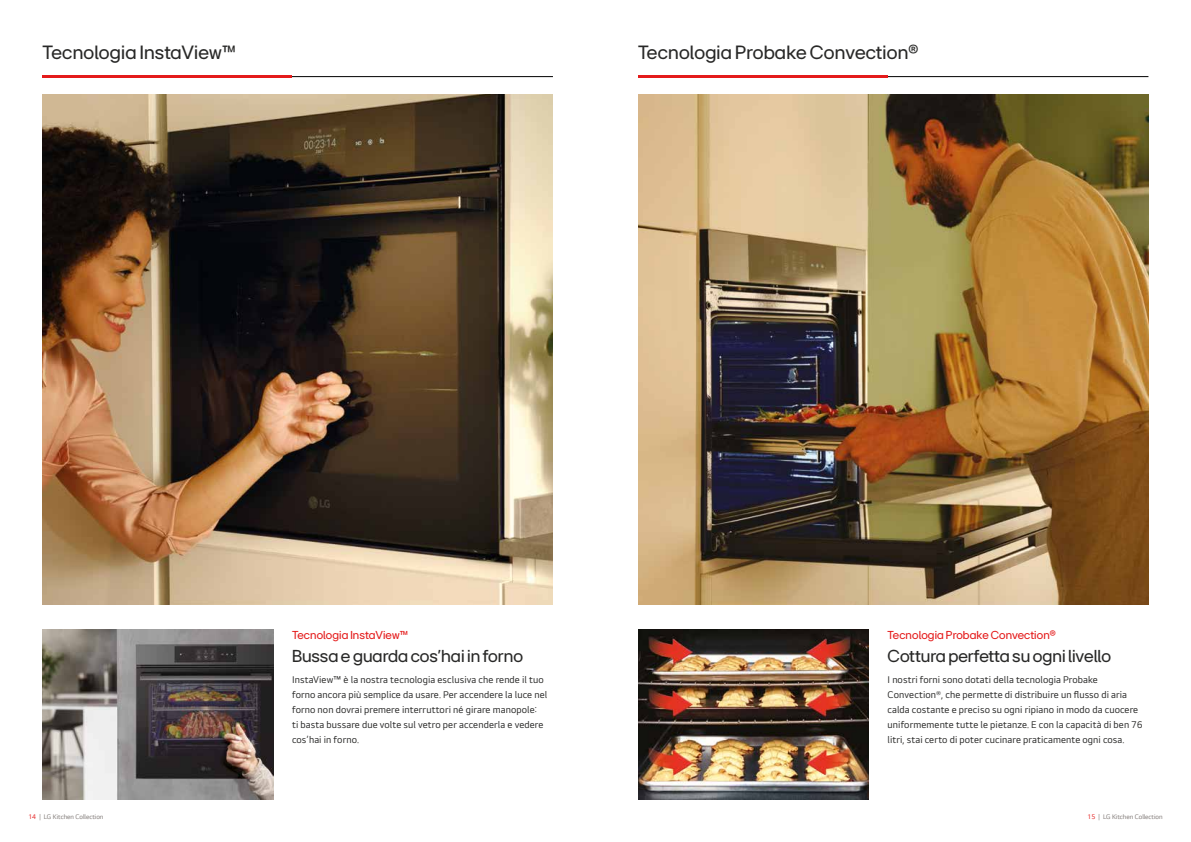
<style>
.page{position:relative;width:1191px;height:842px;background:#fff}
.page>*{position:absolute;margin:0;border:0;box-sizing:border-box;transform-origin:0 0}
.t1{font:20px "LGEI Headline";letter-spacing:.01em;color:#282827}
.t2{font:18px "LGEI Headline";color:#282827}
.t3{font:12px "LGEI Headline";letter-spacing:.01em;color:#e41b1b}
.t4{font:10px/15px "LGEI Text Rg TTF";letter-spacing:.01em;color:#282827}
.t5{font:7px "LG Smart";color:#807a77}
.s1{color:#e41b1b}
</style>
<div class="page">
<hr style="left:57px;top:76px;width:496px;height:1px;background:#000">
<hr style="left:43px;top:75px;width:249px;height:3px;background:#e41b1b">
<hr style="left:652px;top:76px;width:496px;height:1px;background:#000">
<hr style="left:638px;top:75px;width:249px;height:3px;background:#e41b1b">
<img style="left:43px;top:94px;width:510px;height:511px">
<img style="left:638px;top:94px;width:510px;height:511px">
<img style="left:638px;top:629px;width:230px;height:170px">
<img style="left:43px;top:629px;width:230px;height:170px">
<h1 class="t1" style="left:43px;top:40px;width:194px">Tecnologia InstaView™</h1>
<h1 class="t1" style="left:638px;top:40px;width:282px">Tecnologia Probake Convection®</h1>
<p class="t3" style="left:292px;top:628px;width:117px">Tecnologia InstaView™</p>
<p class="t4" style="left:292px;top:672px;width:257px">InstaView™ è la nostra tecnologia esclusiva che rende il tuo forno ancora più semplice da usare. Per accendere la luce nel forno non dovrai premere interruttori né girare manopole:<br>ti basta bussare due volte sul vetro per accenderla e vedere cos’hai in forno.</p>
<h2 class="t2" style="left:292px;top:645px;width:233px">Bussa e guarda cos’hai in forno</h2>
<p class="t3" style="left:887px;top:628px;width:170px">Tecnologia Probake Convection®</p>
<p class="t4" style="left:887px;top:672px;width:257px">I nostri forni sono dotati della tecnologia Probake Convection<sup>®</sup>, che permette di distribuire un flusso di aria calda costante e preciso su ogni ripiano in modo da cuocere uniformemente tutte le pietanze. E con la capacità di ben 76 litri, stai certo di poter cucinare praticamente ogni cosa.</p>
<h2 class="t2" style="left:887px;top:645px;width:225px">Cottura perfetta su ogni livello</h2>
<p class="t5" style="left:28px;top:812px;width:77px"><span class="s1">14</span> | LG Kitchen Collection</p>
<p class="t5" style="left:1087px;top:812px;width:77px"><span class="s1">15</span> | LG Kitchen Collection</p>
</div>
